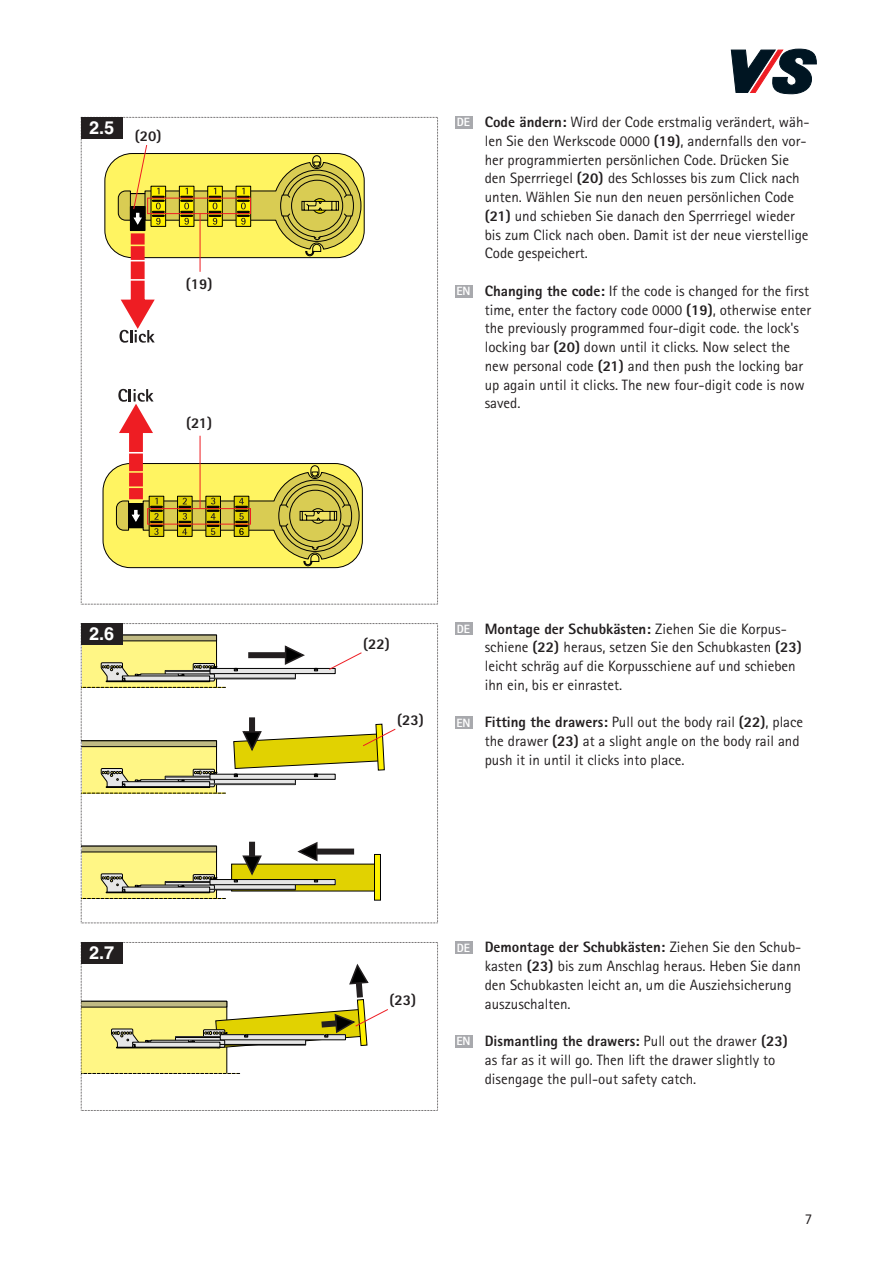
<style>
.page{position:relative;width:893px;height:1263px;background:#fff}
.page>*{position:absolute;margin:0;border:0;box-sizing:border-box;transform-origin:0 0}
.t1{font:700 18px "Schulbuch Nord Pro";color:#fff}
.t2{font:15px/18.8px "Rotis Sans Serif Pro";color:#231f20}
.t3{font:800 15px "Rotis Sans Serif Pro";color:#231f20}
.t4{font:800 12px "Rotis Sans Serif Pro";color:#fff}
.s1{font-weight:800}
.s2{font-weight:400}
</style>
<div class="page">
<svg style="left:731px;top:49px;width:85px;height:45px"></svg>
<div style="left:455px;top:116px;width:17px;height:13px;background:#a8a9ad"></div>
<div style="left:455px;top:285px;width:17px;height:12px;background:#a8a9ad"></div>
<div style="left:455px;top:623px;width:17px;height:12px;background:#a8a9ad"></div>
<div style="left:455px;top:716px;width:17px;height:13px;background:#a8a9ad"></div>
<div style="left:455px;top:941px;width:17px;height:13px;background:#a8a9ad"></div>
<div style="left:455px;top:1035px;width:17px;height:12px;background:#a8a9ad"></div>
<svg style="left:81px;top:117px;width:357px;height:488px"></svg>
<svg style="left:81px;top:942px;width:357px;height:169px"></svg>
<svg style="left:81px;top:623px;width:357px;height:300px"></svg>
<p class="t1" style="left:89px;top:120px;width:27px">2.5</p>
<p class="t3" style="left:135px;top:131px;width:28px">(20)</p>
<p class="t3" style="left:186px;top:278px;width:28px">(19)</p>
<p class="t4" style="left:457px;top:118px;width:15px">DE</p>
<p class="t4" style="left:456px;top:287px;width:16px">EN</p>
<p class="t2" style="left:485px;top:114px;width:326px"><span class="s1">Code ändern:</span> Wird der Code erstmalig verändert, wäh&shy;len Sie den Werks code 0000 <span class="s1">(19)</span>, andernfalls den vor&shy;her programmierten persönlichen Code. Drücken Sie den Sperrriegel <span class="s1">(20)</span> des Schlosses bis zum Click nach unten. Wählen Sie nun den neuen persönlichen Code <span class="s1">(21)</span> und schieben Sie danach den Sperrriegel wieder bis zum Click nach oben. Damit ist der neue vierstellige Code gespeichert.</p>
<p class="t2" style="left:485px;top:283px;width:328px"><span class="s1">Changing the code:</span> If the code is changed for the first time, enter the factory code 0000 <span class="s1">(19)</span>, otherwise enter the previously programmed four-digit code. the lock's locking bar <span class="s1">(20)</span> down until it clicks. Now select the new personal code <span class="s1">(21)</span> and then push the locking bar up again until it clicks. The new four-digit code is now saved.</p>
<p class="t3" style="left:186px;top:417px;width:28px">(21)</p>
<p class="t1" style="left:89px;top:626px;width:27px">2.6</p>
<p class="t3" style="left:363px;top:638px;width:28px">(22)</p>
<p class="t3" style="left:397px;top:715px;width:28px">(23)</p>
<p class="t4" style="left:457px;top:624px;width:15px">DE</p>
<p class="t4" style="left:456px;top:718px;width:16px">EN</p>
<p class="t2" style="left:485px;top:620px;width:319px"><span class="s1">Montage der Schubkästen:</span> Ziehen Sie die Korpus&shy;schiene <span class="s1">(22)</span> heraus, setzen Sie den Schubkasten <span class="s1">(23) </span>leicht schräg auf die Korpusschiene auf und schieben ihn ein, bis er einrastet.</p>
<p class="t2" style="left:485px;top:714px;width:320px"><span class="s1">Fitting the drawers:</span> Pull out the body rail <span class="s1">(22)</span>, place the drawer <span class="s1">(23)</span> at a slight angle on the body rail and push it in until it clicks into place.</p>
<p class="t1" style="left:89px;top:945px;width:27px">2.7</p>
<p class="t3" style="left:390px;top:995px;width:28px">(23)</p>
<p class="t4" style="left:457px;top:943px;width:15px">DE</p>
<p class="t4" style="left:456px;top:1037px;width:16px">EN</p>
<p class="t2" style="left:485px;top:939px;width:318px"><span class="s1">Demontage der Schubkästen:</span> Ziehen Sie den Schub&shy;kasten <span class="s1">(23)</span> bis zum Anschlag heraus. Heben Sie dann den Schubkasten leicht an, um die Ausziehsicherung auszuschalten.</p>
<p class="t3" style="left:485px;top:1036px;width:304px">Dismantling the drawers: <span class="s2">Pull out the drawer</span> (23)</p>
<p class="t2" style="left:485px;top:1052px;width:292px">as far as it will go. Then lift the drawer slightly to disengage the pull-out safety catch.</p>
<p class="t2" style="left:805px;top:1211px;width:9px">7</p>
</div>
